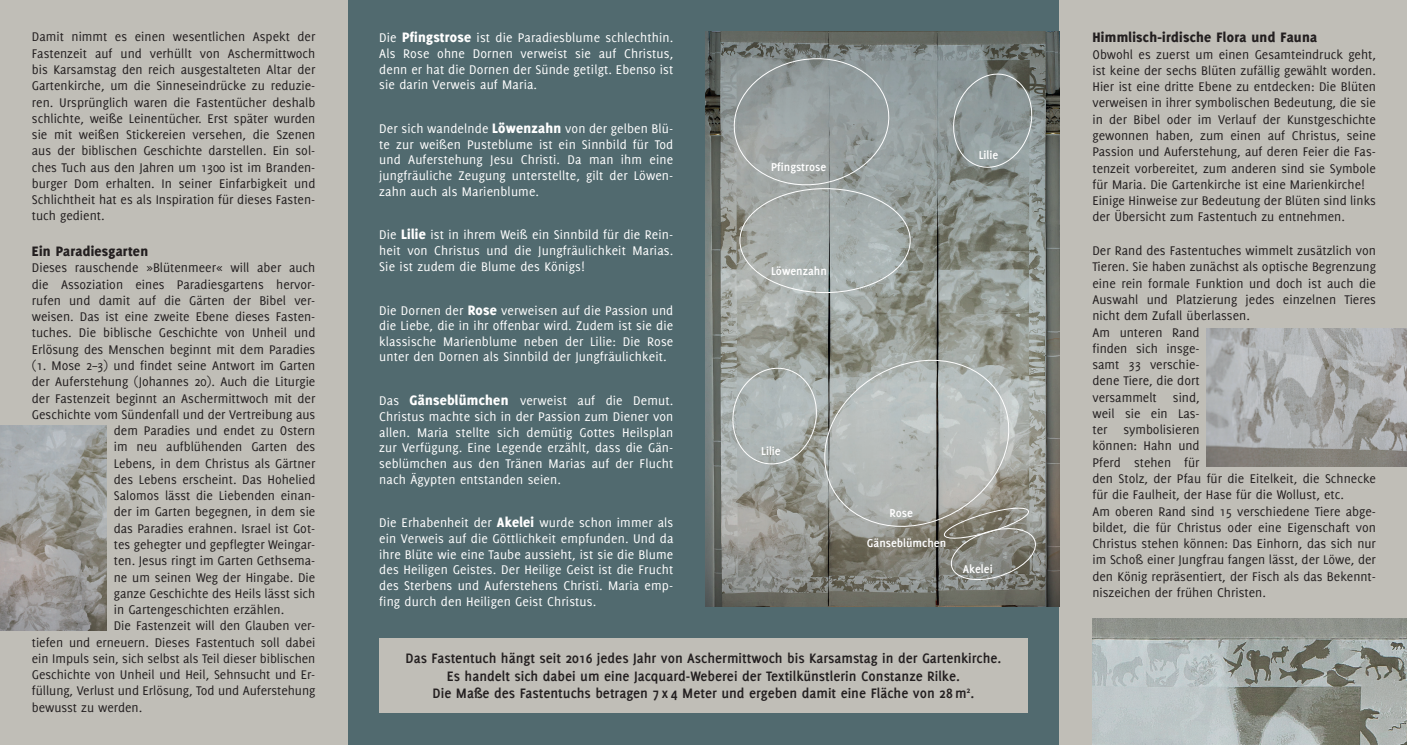
<style>
.page{position:relative;width:1407px;height:745px;background:#fff}
.page>*{position:absolute;margin:0;border:0;box-sizing:border-box;transform-origin:0 0}
.t1{font:700 15px/17.5px "Delicious";color:#231f20;text-align:center}
.t2{font:800 15px "Delicious";letter-spacing:.02em;color:#231f20}
.t3{font:13.75px/16.2px "Delicious";color:#231f20}
.t4{font:13.75px/15.6px "Delicious";letter-spacing:.01em;color:#fff;text-align:justify}
.t5{font:700 12.5px "Delicious";color:#fff}
.s1{font-weight:800;font-size:15px}
</style>
<div class="page">
<div style="left:347px;top:0;width:712px;height:744px;background:#516a6f"></div>
<div style="left:0;top:0;width:347px;height:744px;background:#c0beb7"></div>
<div style="left:1059px;top:0;width:348px;height:744px;background:#c0beb7"></div>
<img style="left:705px;top:32px;width:354px;height:574px">
<div style="left:379px;top:637px;width:649px;height:75px;background:#c0beb7"></div>
<img style="left:0;top:425px;width:107px;height:204px">
<svg style="left:729px;top:53px;width:165px;height:137px;background:#989f9f"></svg>
<svg style="left:727px;top:349px;width:310px;height:233px;background:#a2a4a0"></svg>
<img style="left:1206px;top:328px;width:201px;height:138px">
<svg style="left:947px;top:68px;width:91px;height:104px;background:#8c9695"></svg>
<img style="left:1093px;top:618px;width:314px;height:126px">
<p class="t3" style="left:32px;top:29px;width:285px;text-align:justify">Damit nimmt es einen wesentlichen Aspekt der Fastenzeit auf und verhüllt von Aschermittwoch bis Karsamstag den reich ausgestalteten Altar der Gartenkirche, um die Sinneseindrücke zu reduzie&shy;ren. Ursprünglich waren die Fastentücher deshalb schlichte, weiße Leinentücher. Erst später wurden sie mit weißen Stickereien versehen, die Szenen aus der biblischen Geschichte darstellen. Ein sol&shy;ches Tuch aus den Jahren um 1300 ist im Branden&shy;burger Dom erhalten. In seiner Einfarbigkeit und Schlichtheit hat es als Inspiration für dieses Fasten&shy;tuch gedient.</p>
<p class="t2" style="left:32px;top:242px;width:118px">Ein Paradiesgarten</p>
<p class="t3" style="left:32px;top:259px;width:285px">Dieses rauschende »Blütenmeer« will aber auch</p>
<p class="t3" style="left:32px;top:276px;width:285px">die Assoziation eines Paradiesgartens hervor-</p>
<p class="t3" style="left:32px;top:292px;width:285px">rufen und damit auf die Gärten der Bibel ver-</p>
<p class="t3" style="left:32px;top:308px;width:285px">weisen. Das ist eine zweite Ebene dieses Fasten-</p>
<p class="t3" style="left:32px;top:324px;width:285px">tuches. Die biblische Geschichte von Unheil und</p>
<p class="t3" style="left:32px;top:341px;width:285px">Erlösung des Menschen beginnt mit dem Paradies</p>
<p class="t3" style="left:32px;top:357px;width:285px">(1. Mose 2–3) und findet seine Antwort im Garten</p>
<p class="t3" style="left:32px;top:373px;width:285px">der Auferstehung (Johannes 20). Auch die Liturgie</p>
<p class="t3" style="left:32px;top:389px;width:285px">der Fastenzeit beginnt an Aschermittwoch mit der</p>
<p class="t3" style="left:32px;top:406px;width:285px">Geschichte vom Sündenfall und der Vertreibung aus</p>
<p class="t3" style="left:114px;top:422px;width:203px">dem Paradies und endet zu Ostern</p>
<p class="t3" style="left:114px;top:438px;width:203px">im neu aufblühenden Garten des</p>
<p class="t3" style="left:114px;top:454px;width:203px">Lebens, in dem Christus als Gärtner</p>
<p class="t3" style="left:114px;top:471px;width:203px">des Lebens erscheint. Das Hohelied</p>
<p class="t3" style="left:114px;top:487px;width:203px">Salomos lässt die Liebenden einan-</p>
<p class="t3" style="left:114px;top:503px;width:203px">der im Garten begegnen, in dem sie</p>
<p class="t3" style="left:114px;top:519px;width:203px">das Paradies erahnen. Israel ist Got-</p>
<p class="t3" style="left:114px;top:536px;width:203px">tes gehegter und gepflegter Weingar-</p>
<p class="t3" style="left:114px;top:552px;width:203px">ten. Jesus ringt im Garten Gethsema-</p>
<p class="t3" style="left:114px;top:568px;width:203px">ne um seinen Weg der Hingabe. Die</p>
<p class="t3" style="left:114px;top:584px;width:203px">ganze Geschichte des Heils lässt sich</p>
<p class="t3" style="left:114px;top:601px;width:172px">in Gartengeschichten erzählen.</p>
<p class="t3" style="left:114px;top:617px;width:203px">Die Fastenzeit will den Glauben ver-</p>
<p class="t3" style="left:32px;top:633px;width:285px">tiefen und erneuern. Dieses Fastentuch soll dabei</p>
<p class="t3" style="left:32px;top:649px;width:285px">ein Impuls sein, sich selbst als Teil dieser biblischen</p>
<p class="t3" style="left:32px;top:666px;width:285px">Geschichte von Unheil und Heil, Sehnsucht und Er-</p>
<p class="t3" style="left:32px;top:682px;width:285px">füllung, Verlust und Erlösung, Tod und Auferstehung</p>
<p class="t3" style="left:32px;top:698px;width:112px">bewusst zu werden.</p>
<p class="t4" style="left:379px;top:30px;width:296px">Die <span class="s1">Pfingstrose</span> ist die Paradiesblume schlechthin.<br>Als Rose ohne Dornen verweist sie auf Christus, denn er hat die Dornen der Sünde getilgt. Ebenso ist sie darin Verweis auf Maria.</p>
<p class="t4" style="left:379px;top:120px;width:296px">Der sich wandelnde <span class="s1">Löwenzahn</span> von der gelben Blü&shy;te zur weißen Pusteblume ist ein Sinnbild für Tod und Auferstehung Jesu Christi. Da man ihm eine jungfräuliche Zeugung unterstellte, gilt der Löwen&shy;zahn auch als Marienblume.</p>
<p class="t4" style="left:379px;top:227px;width:296px">Die <span class="s1">Lilie</span> ist in ihrem Weiß ein Sinnbild für die Rein&shy;heit von Christus und die Jungfräulichkeit Marias.<br>Sie ist zudem die Blume des Königs!</p>
<p class="t4" style="left:379px;top:302px;width:296px">Die Dornen der <span class="s1">Rose</span> verweisen auf die Passion und die Liebe, die in ihr offenbar wird. Zudem ist sie die klassische Marienblume neben der Lilie: Die Rose unter den Dornen als Sinnbild der Jungfräulichkeit.</p>
<p class="t4" style="left:379px;top:392px;width:296px">Das <span class="s1">Gänseblümchen</span> verweist auf die Demut.<br>Christus machte sich in der Passion zum Diener von allen. Maria stellte sich demütig Gottes Heilsplan zur Verfügung. Eine Legende erzählt, dass die Gän&shy;seblümchen aus den Tränen Marias auf der Flucht nach Ägypten entstanden seien.</p>
<p class="t4" style="left:379px;top:514px;width:296px">Die Erhabenheit der <span class="s1">Akelei</span> wurde schon immer als ein Verweis auf die Göttlichkeit empfunden. Und da ihre Blüte wie eine Taube aussieht, ist sie die Blume des Heiligen Geistes. Der Heilige Geist ist die Frucht des Sterbens und Auferstehens Christi. Maria emp&shy;fing durch den Heiligen Geist Christus.</p>
<p class="t5" style="left:771px;top:159px;width:57px">Pfingstrose</p>
<p class="t5" style="left:771px;top:264px;width:57px">Löwenzahn</p>
<p class="t5" style="left:979px;top:147px;width:21px">Lilie</p>
<p class="t5" style="left:761px;top:443px;width:21px">Lilie</p>
<p class="t5" style="left:889px;top:505px;width:25px">Rose</p>
<p class="t5" style="left:867px;top:535px;width:81px">Gänseblümchen</p>
<p class="t5" style="left:963px;top:561px;width:31px">Akelei</p>
<p class="t1" style="left:405px;top:649px;width:597px">Das Fastentuch hängt seit 2016 jedes Jahr von Aschermittwoch bis Karsamstag in der Gartenkirche.<br>Es handelt sich dabei um eine Jacquard-Weberei der Textilkünstlerin Constanze Rilke.<br>Die Maße des Fastentuchs betragen 7 x 4 Meter und ergeben damit eine Fläche von 28m<sup>2</sup>.</p>
<p class="t2" style="left:1092px;top:29px;width:226px">Himmlisch-irdische Flora und Fauna</p>
<p class="t3" style="left:1092px;top:46px;width:285px">Obwohl es zuerst um einen Gesamteindruck geht, ist keine der sechs Blüten zufällig gewählt worden.<br>Hier ist eine dritte Ebene zu entdecken: Die Blüten verweisen in ihrer symbolischen Bedeutung, die sie in der Bibel oder im Verlauf der Kunstgeschichte gewonnen haben, zum einen auf Christus, seine Passion und Auferstehung, auf deren Feier die Fas&shy;tenzeit vorbereitet, zum anderen sind sie Symbole für Maria. Die Gartenkirche ist eine Marienkirche!<br>Einige Hinweise zur Bedeutung der Blüten sind links der Übersicht zum Fastentuch zu entnehmen.</p>
<p class="t3" style="left:1092px;top:242px;width:285px">Der Rand des Fastentuches wimmelt zusätzlich von Tieren. Sie haben zunächst als optische Begrenzung eine rein formale Funktion und doch ist auch die Auswahl und Platzierung jedes einzelnen Tieres nicht dem Zufall überlassen.<br>Am unteren Rand<br>finden sich insge-<br>samt 33 verschie-<br>dene Tiere, die dort<br>versammelt sind,<br>weil sie ein Las-<br>ter symbolisieren<br>können: Hahn und<br>Pferd stehen für<br>den Stolz, der Pfau für die Eitelkeit, die Schnecke für die Faulheit, der Hase für die Wollust, etc.<br>Am oberen Rand sind 15 verschiedene Tiere abge&shy;bildet, die für Christus oder eine Eigenschaft von Christus stehen können: Das Einhorn, das sich nur im Schoß einer Jungfrau fangen lässt, der Löwe, der den König repräsentiert, der Fisch als das Bekennt&shy;niszeichen der frühen Christen.</p>
</div>
